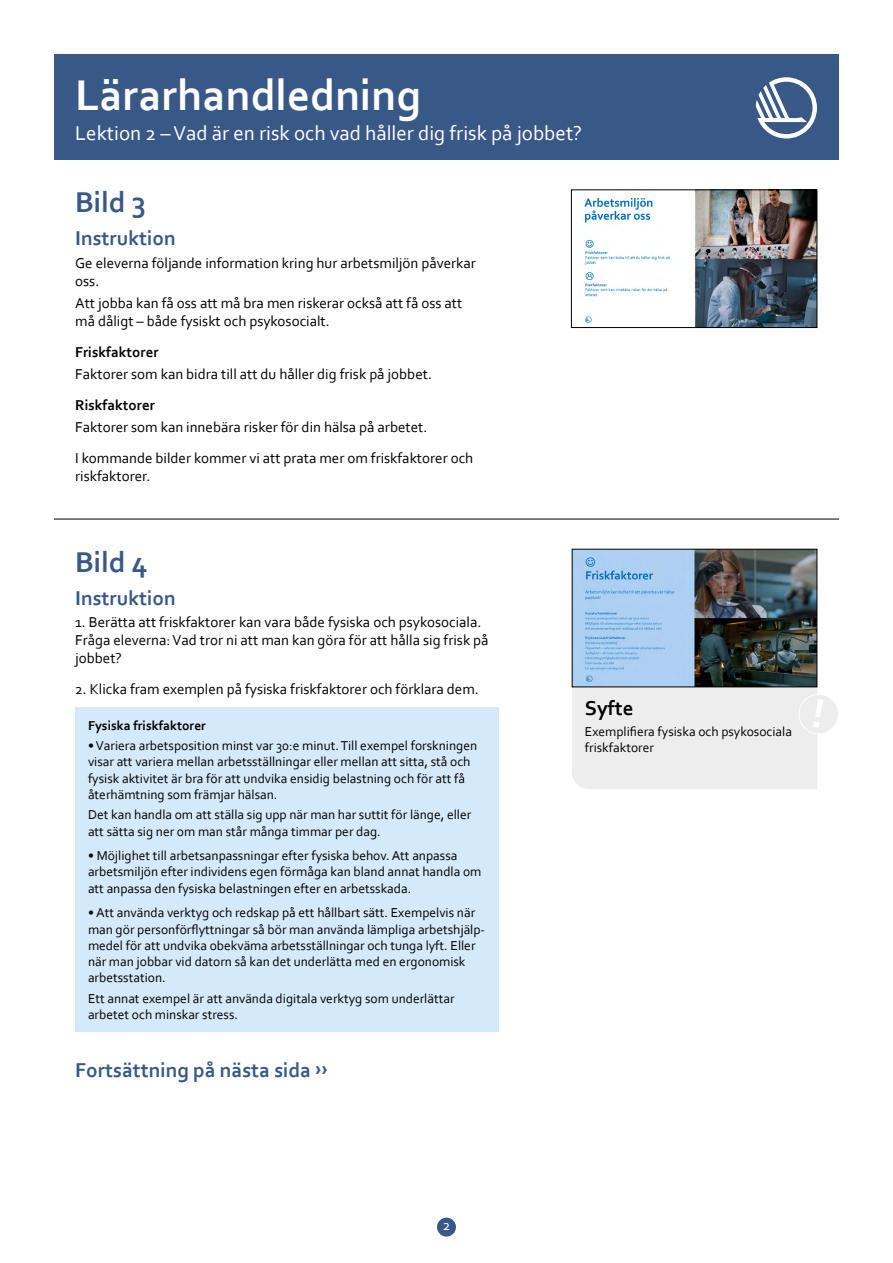
<style>
.page{position:relative;width:893px;height:1263px;background:#fff}
.page>*{position:absolute;margin:0;border:0;box-sizing:border-box;transform-origin:0 0}
.Lärarhandledning_H1{font:700 45px "Corbel";color:#fff}
.Bild_Rubrik_H2{font:700 30px "Corbel";color:#385988}
.t1{font:21px "Corbel";color:#fff}
.Instruktion_Rubrik_H{font:700 21px "Corbel";color:#385988}
.Syfte_Rubrik_H4{font:700 21px "Corbel";color:#000}
.Brödtext_P{font:15px/18px "Corbel";color:#000}
.Brödtext_P-2{font:700 15px "Corbel";color:#000}
.t2{font:15px "Corbel";color:#fff}
.Blå_ruta_Brödtext_P{font:13.5px/16.2px "Corbel";color:#000}
.Syfte_Brödtext_P{font:13.5px/16.2px "Corbel";color:#000}
.Blå_ruta_Rubrik_P{font:700 13.5px "Corbel";color:#000}
</style>
<div class="page">
<img style="left:574px;top:551px;width:241px;height:134px">
<div style="left:572px;top:549px;width:245px;height:138px;border:1px solid #000"></div>
<div style="left:572px;top:687px;width:266px;height:102px;background:#ededee"></div>
<img style="left:584px;top:191px;width:231px;height:135px">
<div style="left:571px;top:189px;width:246px;height:139px;border:1px solid #000"></div>
<hr style="left:54px;top:519px;width:785px;height:1px;background:#000">
<div style="left:75px;top:707px;width:424px;height:324px;background:#d4e9f9"></div>
<div style="left:437px;top:1217px;width:19px;height:19px;background:#385988;border-radius:50%"></div>
<div style="left:54px;top:54px;width:785px;height:106px;background:#385988"></div>
<svg style="left:756px;top:77px;width:61px;height:62px"></svg>
<h1 class="Lärarhandledning_H1" style="left:75px;top:67px;width:347px">Lärarhandledning</h1>
<h3 class="t1" style="left:75px;top:120px;width:508px">Lektion 2 – Vad är en risk och vad håller dig frisk på jobbet?</h3>
<h2 class="Bild_Rubrik_H2" style="left:75px;top:183px;width:73px">Bild 3</h2>
<h3 class="Instruktion_Rubrik_H" style="left:75px;top:225px;width:102px">Instruktion</h3>
<p class="Brödtext_P" style="left:75px;top:253px;width:402px">Ge eleverna följande information kring hur arbetsmiljön påverkar oss.</p>
<p class="Brödtext_P" style="left:75px;top:294px;width:389px">Att jobba kan få oss att må bra men riskerar också att få oss att må dåligt – både fysiskt och psykosocialt.</p>
<p class="Brödtext_P-2" style="left:75px;top:342px;width:85px">Friskfaktorer</p>
<p class="Brödtext_P" style="left:75px;top:365px;width:358px">Faktorer som kan bidra till att du håller dig frisk på jobbet.</p>
<p class="Brödtext_P-2" style="left:75px;top:395px;width:81px">Riskfaktorer</p>
<p class="Brödtext_P" style="left:75px;top:418px;width:354px">Faktorer som kan innebära risker för din hälsa på arbetet.</p>
<p class="Brödtext_P" style="left:75px;top:448px;width:399px">I kommande bilder kommer vi att prata mer om friskfaktorer och riskfaktorer.</p>
<h2 class="Bild_Rubrik_H2" style="left:75px;top:543px;width:74px">Bild 4</h2>
<h3 class="Instruktion_Rubrik_H" style="left:75px;top:585px;width:102px">Instruktion</h3>
<p class="Brödtext_P" style="left:75px;top:613px;width:415px">1. Berätta att friskfaktorer kan vara både fysiska och psykosociala.<br>Fråga eleverna: Vad tror ni att man kan göra för att hålla sig frisk på jobbet?</p>
<p class="Brödtext_P" style="left:75px;top:680px;width:405px">2. Klicka fram exemplen på fysiska friskfaktorer och förklara dem.</p>
<p class="Blå_ruta_Rubrik_P" style="left:88px;top:717px;width:120px">Fysiska friskfaktorer</p>
<p class="Blå_ruta_Brödtext_P" style="left:88px;top:737px;width:391px">• Variera arbetsposition minst var 30:e minut. Till exempel forskningen visar att variera mellan arbetsställningar eller mellan att sitta, stå och fysisk aktivitet är bra för att undvika ensidig belastning och för att få återhämtning som främjar hälsan.</p>
<p class="Blå_ruta_Brödtext_P" style="left:88px;top:806px;width:385px">Det kan handla om att ställa sig upp när man har suttit för länge, eller att sätta sig ner om man står många timmar per dag.</p>
<p class="Blå_ruta_Brödtext_P" style="left:88px;top:847px;width:395px">• Möjlighet till arbetsanpassningar efter fysiska behov. Att anpassa arbetsmiljön efter individens egen förmåga kan bland annat handla om att anpassa den fysiska belastningen efter en arbetsskada.</p>
<p class="Blå_ruta_Brödtext_P" style="left:88px;top:904px;width:399px">• Att använda verktyg och redskap på ett hållbart sätt. Exempelvis när man gör personförflyttningar så bör man använda lämpliga arbetshjälp&shy;medel för att undvika obekväma arbetsställningar och tunga lyft. Eller när man jobbar vid datorn så kan det underlätta med en ergonomisk arbetsstation.</p>
<p class="Blå_ruta_Brödtext_P" style="left:88px;top:990px;width:368px">Ett annat exempel är att använda digitala verktyg som underlättar arbetet och minskar stress.</p>
<h3 class="Instruktion_Rubrik_H" style="left:75px;top:1057px;width:254px">Fortsättning på nästa sida ››</h3>
<p class="t2" style="left:443px;top:1215px;width:9px">2</p>
<h4 class="Syfte_Rubrik_H4" style="left:585px;top:695px;width:50px">Syfte</h4>
<p class="Syfte_Brödtext_P" style="left:585px;top:723px;width:209px">Exemplifiera fysiska och psykosociala friskfaktorer</p>
</div>
